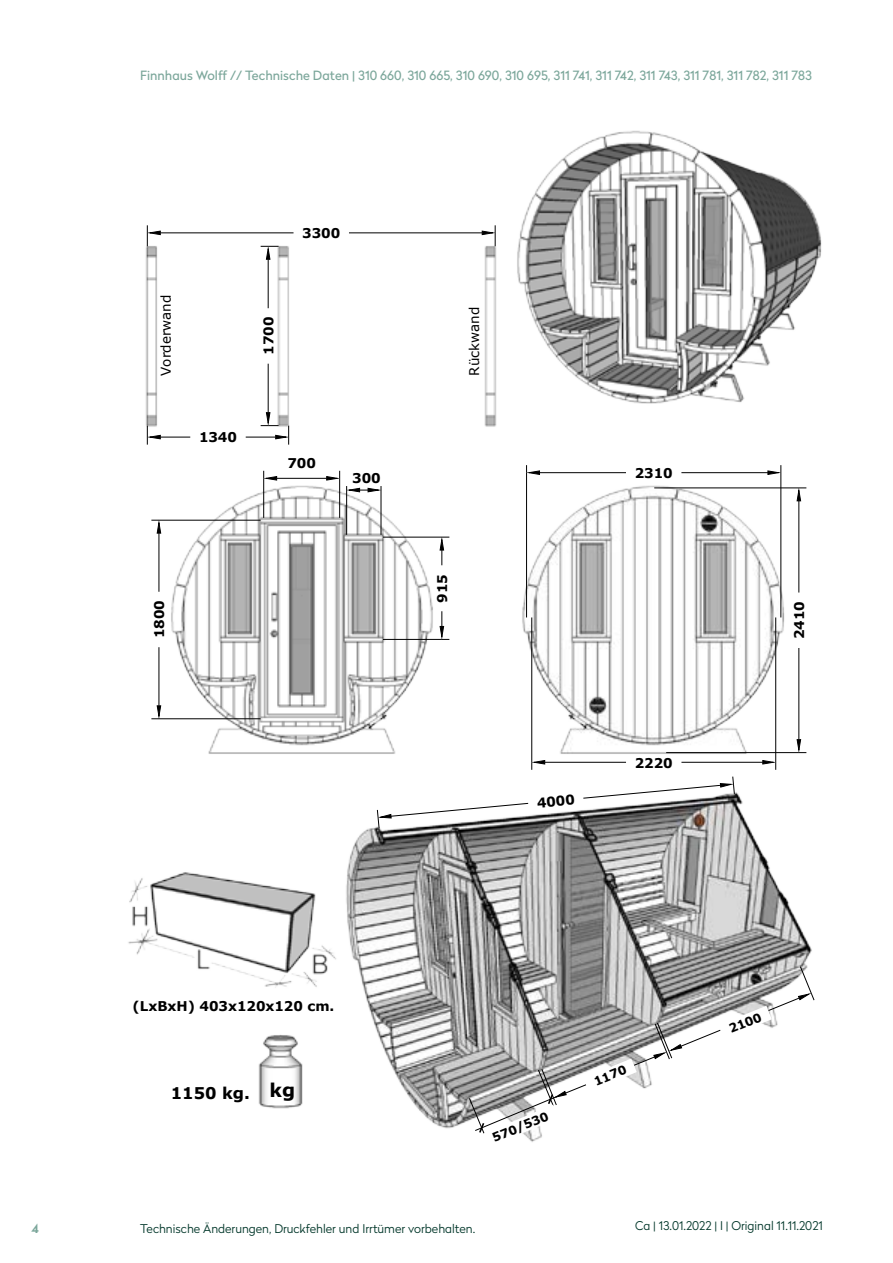
<style>
.page{position:relative;width:893px;height:1263px;background:#fff}
.page>*{position:absolute;margin:0;border:0;box-sizing:border-box;transform-origin:0 0}
.t1{font:700 16.2px "Verdana";letter-spacing:-.005em;color:#000}
.t2{font:700 13.5px "Verdana";letter-spacing:-.005em;color:#000}
.t3{font:13.5px "Verdana";letter-spacing:-.005em;color:#000}
.t4{font:12.75px "Radikal";color:#7ca79b}
.t5{font:700 12.75px "Radikal";color:#7ca79b}
.t6{font:700 12.15px "Verdana";color:#000}
.t7{font:300 12px "Radikal";color:#003629}
.s1{font-size:18.9px}
</style>
<div class="page">
<img style="left:359px;top:792px;width:453px;height:337px">
<img style="left:522px;top:481px;width:280px;height:276px">
<img style="left:153px;top:481px;width:289px;height:273px">
<img style="left:518px;top:130px;width:304px;height:274px">
<img style="left:145px;top:225px;width:373px;height:219px">
<img style="left:258px;top:1037px;width:45px;height:72px">
<img style="left:128px;top:837px;width:248px;height:200px">
<hr style="left:160px;top:232px;width:322px;height:1px;background:#000">
<svg style="left:147px;top:225px;width:14px;height:21px"></svg>
<svg style="left:481px;top:225px;width:15px;height:21px"></svg>
<hr style="left:160px;top:437px;width:116px;height:1px;background:#000">
<svg style="left:147px;top:426px;width:14px;height:19px"></svg>
<hr style="left:268px;top:259px;width:1px;height:154px;background:#000">
<svg style="left:261px;top:246px;width:18px;height:14px"></svg>
<svg style="left:261px;top:412px;width:28px;height:33px"></svg>
<hr style="left:263px;top:478px;width:1px;height:40px;background:#000">
<hr style="left:339px;top:478px;width:1px;height:40px;background:#000">
<hr style="left:277px;top:478px;width:50px;height:1px;background:#000">
<svg style="left:263px;top:471px;width:14px;height:10px"></svg>
<svg style="left:326px;top:471px;width:14px;height:10px"></svg>
<hr style="left:346px;top:490px;width:1px;height:45px;background:#000">
<hr style="left:381px;top:490px;width:1px;height:45px;background:#000">
<svg style="left:346px;top:482px;width:36px;height:11px"></svg>
<hr style="left:383px;top:537px;width:59px;height:1px;background:#000">
<hr style="left:383px;top:639px;width:59px;height:1px;background:#000">
<hr style="left:441px;top:550px;width:1px;height:76px;background:#000">
<svg style="left:439px;top:537px;width:10px;height:14px"></svg>
<svg style="left:439px;top:626px;width:10px;height:14px"></svg>
<hr style="left:159px;top:520px;width:102px;height:1px;background:#000">
<hr style="left:159px;top:718px;width:102px;height:1px;background:#000">
<hr style="left:159px;top:533px;width:1px;height:173px;background:#000">
<svg style="left:151px;top:520px;width:11px;height:14px"></svg>
<svg style="left:151px;top:705px;width:11px;height:14px"></svg>
<hr style="left:531px;top:617px;width:1px;height:145px;background:#000">
<hr style="left:775px;top:617px;width:1px;height:145px;background:#000">
<hr style="left:545px;top:762px;width:218px;height:1px;background:#000">
<svg style="left:531px;top:759px;width:14px;height:11px"></svg>
<svg style="left:762px;top:759px;width:14px;height:11px"></svg>
<hr style="left:526px;top:473px;width:1px;height:144px;background:#000">
<hr style="left:780px;top:473px;width:1px;height:144px;background:#000">
<hr style="left:539px;top:472px;width:229px;height:1px;background:#000">
<svg style="left:526px;top:465px;width:14px;height:10px"></svg>
<svg style="left:767px;top:465px;width:14px;height:10px"></svg>
<hr style="left:666px;top:752px;width:133px;height:1px;background:#000">
<hr style="left:654px;top:487px;width:145px;height:1px;background:#000">
<hr style="left:798px;top:501px;width:1px;height:239px;background:#000">
<svg style="left:796px;top:739px;width:10px;height:14px"></svg>
<svg style="left:796px;top:487px;width:10px;height:15px"></svg>
<svg style="left:376px;top:776px;width:359px;height:53px"></svg>
<svg style="left:468px;top:965px;width:347px;height:177px"></svg>
<p class="t4" style="left:140px;top:67px;width:673px">Finnhaus Wolff // Technische Daten | 310 660, 310 665, 310 690, 310 695, 311 741, 311 742, 311 743, 311 781, 311 782, 311 783</p>
<p class="t3" style="left:157px;top:376px;width:82px;rotate:-90deg">Vorderwand</p>
<p class="t2" style="left:302px;top:224px;width:40px">3300</p>
<p class="t2" style="left:259px;top:355px;width:40px;rotate:-90deg">1700</p>
<p class="t2" style="left:199px;top:428px;width:40px">1340</p>
<p class="t2" style="left:287px;top:453px;width:30px">700</p>
<p class="t2" style="left:352px;top:469px;width:30px">300</p>
<p class="t2" style="left:150px;top:638px;width:40px;rotate:-90deg">1800</p>
<p class="t3" style="left:465px;top:376px;width:70px;rotate:-90deg">Rückwand</p>
<p class="t2" style="left:433px;top:602px;width:30px;rotate:-90deg">915</p>
<p class="t2" style="left:536px;top:793px;width:40px;rotate:-5deg">4000</p>
<p class="t2" style="left:635px;top:463px;width:40px">2310</p>
<p class="t2" style="left:635px;top:753px;width:40px">2220</p>
<p class="t2" style="left:790px;top:639px;width:40px;rotate:-90deg">2410</p>
<p class="t2" style="left:133px;top:996px;width:203px">(LxBxH) 403x120x120 cm.</p>
<p class="t1" style="left:171px;top:1081px;width:126px">1150 kg. <span class="s1">kg</span></p>
<p class="t6" style="left:490px;top:1130px;width:61px;rotate:-23deg">570/530</p>
<p class="t6" style="left:591px;top:1074px;width:36px;rotate:-22deg">1170</p>
<p class="t6" style="left:726px;top:1021px;width:36px;rotate:-22deg">2100</p>
<p class="t5" style="left:31px;top:1219px;width:9px">4</p>
<p class="t7" style="left:140px;top:1220px;width:336px">Technische Änderungen, Druckfehler und Irrtümer vorbehalten.</p>
<p class="t7" style="left:635px;top:1217px;width:189px">Ca | 13.01.2022 | I | Original 11.11.2021</p>
</div>
